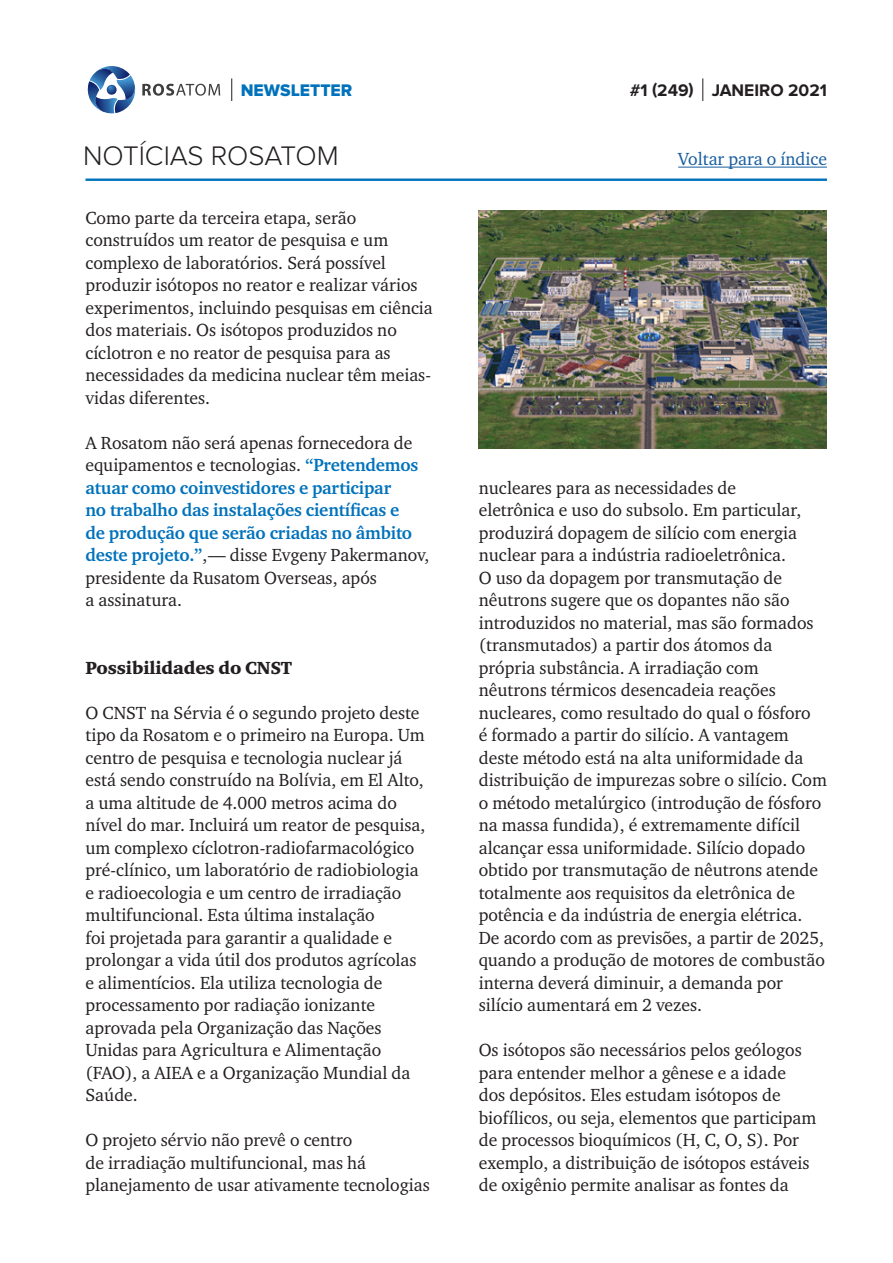
<style>
.page{position:relative;width:893px;height:1263px;background:#fff}
.page>*{position:absolute;margin:0;border:0;box-sizing:border-box;transform-origin:0 0}
.t1{font:300 27.9px "Proxima Nova";color:#231f20}
.main_text{font:18px/22.5px "Charter ITC";color:#231f20}
.main_text-2{font:700 18px/22.5px "Charter ITC";letter-spacing:-.01em;color:#0072bc}
.subtitle{font:18px "Charter Black ITC";letter-spacing:-.01em;color:#231f20}
.t2{font:18px "Charter ITC";color:#175d9e}
.t3{font:700 17.4px "Proxima Nova";color:#231f20}
.t4{font:17.4px "Proxima Nova Extrabld";color:#0072bc}
.s1{font-weight:400;color:#231f20}
</style>
<div class="page">
<hr style="left:86px;top:179px;width:741px;height:2px;background:#0072bc">
<svg style="left:87px;top:66px;width:49px;height:48px"></svg>
<svg style="left:142px;top:84px;width:78px;height:12px"></svg>
<svg style="left:231px;top:78px;width:1px;height:23px"></svg>
<hr style="left:678px;top:167px;width:149px;height:1px;background:#175d9e">
<svg style="left:702px;top:78px;width:1px;height:23px"></svg>
<img style="left:479px;top:210px;width:348px;height:238px">
<p class="t4" style="left:241px;top:80px;width:113px">NEWSLETTER</p>
<h1 class="t1" style="left:83px;top:140px;width:257px">NOTÍCIAS ROSATOM</h1>
<p class="main_text" style="left:86px;top:206px;width:349px">Como parte da terceira etapa, serão construídos um reator de pesquisa e um complexo de laboratórios. Será possível produzir isótopos no reator e realizar vários experimentos, incluindo pesquisas em ciência dos materiais. Os isótopos produzidos no cíclotron e no reator de pesquisa para as necessidades da medicina nuclear têm meias&shy;vidas diferentes.</p>
<p class="main_text-2" style="left:86px;top:431px;width:346px"><span class="s1">A Rosatom não será apenas fornecedora de equipamentos e tecnologias.</span> “Pretendemos atuar como coinvestidores e participar<br>no trabalho das instalações científicas e<br>de produção que serão criadas no âmbito deste projeto.”<span class="s1">,— disse Evgeny Pakermanov, presidente da Rusatom Overseas, após<br>a assinatura.</span></p>
<p class="subtitle" style="left:86px;top:656px;width:208px">Possibilidades do CNST</p>
<p class="main_text" style="left:86px;top:701px;width:341px">O CNST na Sérvia é o segundo projeto deste tipo da Rosatom e o primeiro na Europa. Um centro de pesquisa e tecnologia nuclear já está sendo construído na Bolívia, em El Alto, a uma altitude de 4.000 metros acima do nível do mar. Incluirá um reator de pesquisa, um complexo cíclotron-radiofarmacológico pré-clínico, um laboratório de radiobiologia e radioecologia e um centro de irradiação multifuncional. Esta última instalação<br>foi projetada para garantir a qualidade e prolongar a vida útil dos produtos agrícolas e alimentícios. Ela utiliza tecnologia de processamento por radiação ionizante aprovada pela Organização das Nações Unidas para Agricultura e Alimentação (FAO), a AIEA e a Organização Mundial da Saúde.</p>
<p class="main_text" style="left:86px;top:1129px;width:346px">O projeto sérvio não prevê o centro<br>de irradiação multifuncional, mas há planejamento de usar ativamente tecnologias</p>
<p class="t3" style="left:630px;top:80px;width:199px">#1 (249) JANEIRO 2021</p>
<p class="t2" style="left:678px;top:148px;width:150px">Voltar para o índice</p>
<p class="main_text" style="left:479px;top:476px;width:350px">nucleares para as necessidades de<br>eletrônica e uso do subsolo. Em particular, produzirá dopagem de silício com energia nuclear para a indústria radioeletrônica.<br>O uso da dopagem por transmutação de nêutrons sugere que os dopantes não são introduzidos no material, mas são formados (transmutados) a partir dos átomos da própria substância. A irradiação com nêutrons térmicos desencadeia reações nucleares, como resultado do qual o fósforo<br>é formado a partir do silício. A vantagem deste método está na alta uniformidade da distribuição de impurezas sobre o silício. Com o método metalúrgico (introdução de fósforo na massa fundida), é extremamente difícil alcançar essa uniformidade. Silício dopado obtido por transmutação de nêutrons atende totalmente aos requisitos da eletrônica de potência e da indústria de energia elétrica.<br>De acordo com as previsões, a partir de 2025, quando a produção de motores de combustão interna deverá diminuir, a demanda por silício aumentará em 2 vezes.</p>
<p class="main_text" style="left:479px;top:1039px;width:339px">Os isótopos são necessários pelos geólogos para entender melhor a gênese e a idade dos depósitos. Eles estudam isótopos de biofílicos, ou seja, elementos que participam de processos bioquímicos (H, C, O, S). Por exemplo, a distribuição de isótopos estáveis de oxigênio permite analisar as fontes da</p>
</div>
